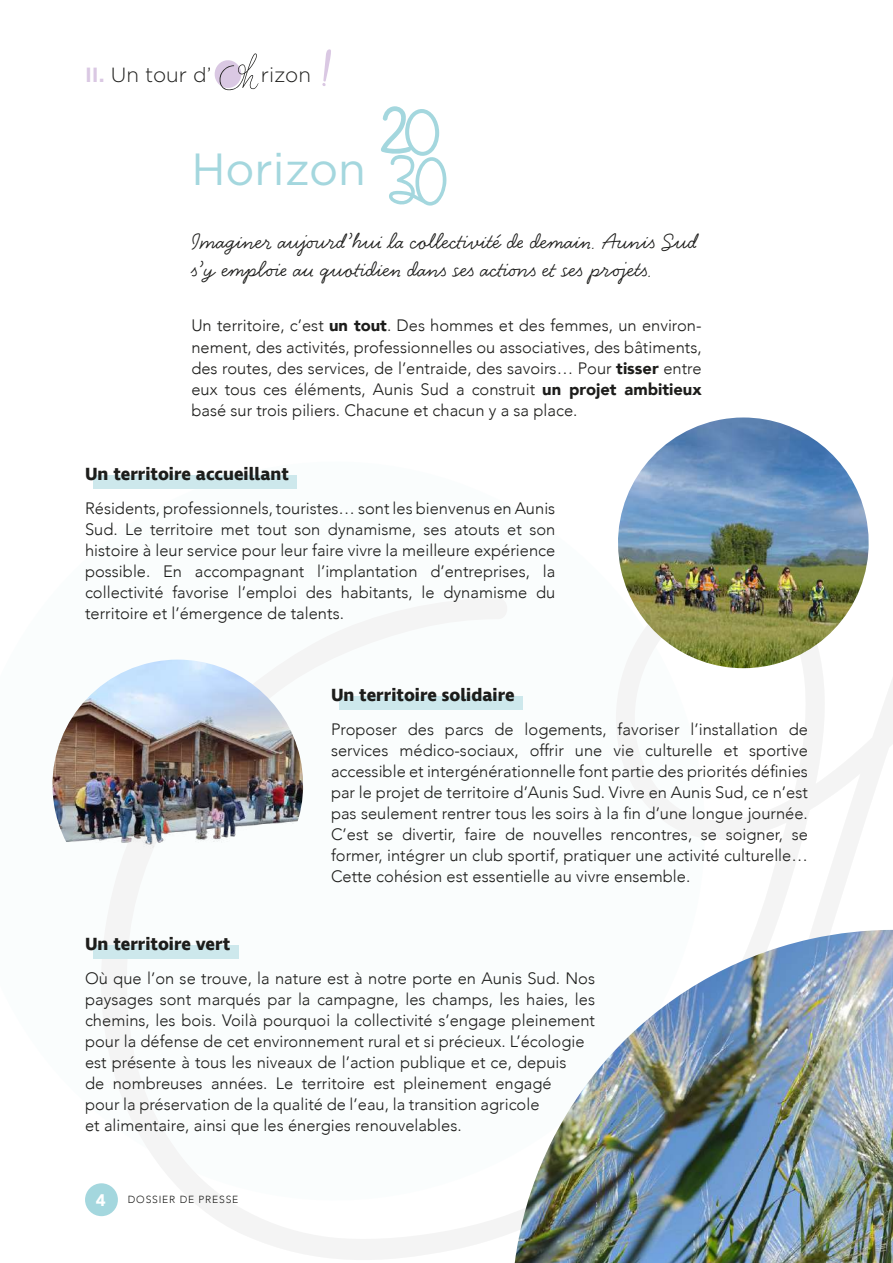
<style>
.page{position:relative;width:893px;height:1263px;background:#fff}
.page>*{position:absolute;margin:0;border:0;box-sizing:border-box;transform-origin:0 0}
.t1{font:45px "Gotham";color:#a4d7de}
.t2{font:24px/28.8px "Handsome Pro";letter-spacing:.03em;color:#1d1d1b}
.t3{font:300 20.55px "Gotham";color:#1d1d1b}
.t4{font:700 18px "Ingra";color:#1d1d1b}
.t5{font:900 16.8px "Avenir";color:#fff}
.t6{font:300 16.5px/21px "Avenir";color:#1d1d1b;text-align:justify}
.t7{font:300 10.35px "Avenir";letter-spacing:.08em;color:#1d1d1b}
.s1{font-weight:700;color:#dac8e3}
.s2{font-weight:900}
</style>
<div class="page">
<svg style="left:96px;top:598px;width:797px;height:665px"></svg>
<svg style="left:322px;top:49px;width:9px;height:37px"></svg>
<svg style="left:214px;top:53px;width:45px;height:37px"></svg>
<div style="left:94px;top:945px;width:145px;height:13px;background:#cde8ec"></div>
<div style="left:339px;top:696px;width:184px;height:14px;background:#cde8ec"></div>
<div style="left:94px;top:475px;width:203px;height:14px;background:#cde8ec"></div>
<img style="left:616px;top:417px;width:254px;height:251px">
<img style="left:52px;top:660px;width:253px;height:250px">
<img style="left:515px;top:930px;width:378px;height:333px">
<svg style="left:381px;top:106px;width:65px;height:100px"></svg>
<div style="left:85px;top:1183px;width:33px;height:33px;background:#a4d7de;border-radius:50%"></div>
<p class="t3" style="left:85px;top:61px;width:128px"><span class="s1">II.</span> Un tour d’</p>
<p class="t3" style="left:261px;top:61px;width:52px">rizon</p>
<h1 class="t1" style="left:191px;top:140px;width:176px">Horizon</h1>
<h2 class="t2" style="left:191px;top:227px;width:508px">Imaginer aujourd’hui la collectivité de demain. Aunis Sud s’y emploie au quotidien dans ses actions et ses projets.</h2>
<p class="t6" style="left:191px;top:315px;width:512px">Un territoire, c’est <span class="s2">un tout</span>. Des hommes et des femmes, un environ&shy;nement, des activités, professionnelles ou associatives, des bâtiments, des routes, des services, de l’entraide, des savoirs… Pour <span class="s2">tisser</span> entre eux tous ces éléments, Aunis Sud a construit <span class="s2">un projet ambitieux </span>basé sur trois piliers. Chacune et chacun y a sa place.</p>
<p class="t4" style="left:85px;top:463px;width:205px">Un territoire accueillant</p>
<p class="t6" style="left:85px;top:498px;width:472px">Résidents, professionnels, touristes… sont les bienvenus en Aunis Sud. Le territoire met tout son dynamisme, ses atouts et son histoire à leur service pour leur faire vivre la meilleure expérience possible. En accompagnant l’implantation d’entreprises, la collectivité favorise l’emploi des habitants, le dynamisme du territoire et l’émergence de talents.</p>
<p class="t4" style="left:331px;top:684px;width:185px">Un territoire solidaire</p>
<p class="t6" style="left:331px;top:719px;width:478px">Proposer des parcs de logements, favoriser l’installation de services médico-sociaux, offrir une vie culturelle et sportive accessible et intergénérationnelle font partie des priorités définies par le projet de territoire d’Aunis Sud. Vivre en Aunis Sud, ce n’est pas seulement rentrer tous les soirs à la fin d’une longue journée.<br>C’est se divertir, faire de nouvelles rencontres, se soigner, se former, intégrer un club sportif, pratiquer une activité culturelle… Cette cohésion est essentielle au vivre ensemble.</p>
<p class="t4" style="left:85px;top:932px;width:147px">Un territoire vert</p>
<p class="t6" style="left:85px;top:967px;width:512px;text-align:left">Où que l’on se trouve, la nature est à notre porte en Aunis Sud. Nos paysages sont marqués par la campagne, les champs, les haies, les chemins, les bois. Voilà pourquoi la collectivité s’engage pleinement pour la défense de cet environnement rural et si précieux. L’écologie est présente à tous les niveaux de l’action publique et ce, depuis<br>de nombreuses années. Le territoire est pleinement engagé<br>pour la préservation de la qualité de l’eau, la transition agricole<br>et alimentaire, ainsi que les énergies renouvelables.</p>
<p class="t5" style="left:96px;top:1186px;width:11px">4</p>
<p class="t7" style="left:128px;top:1194px;width:112px">DOSSIER DE PRESSE</p>
</div>
